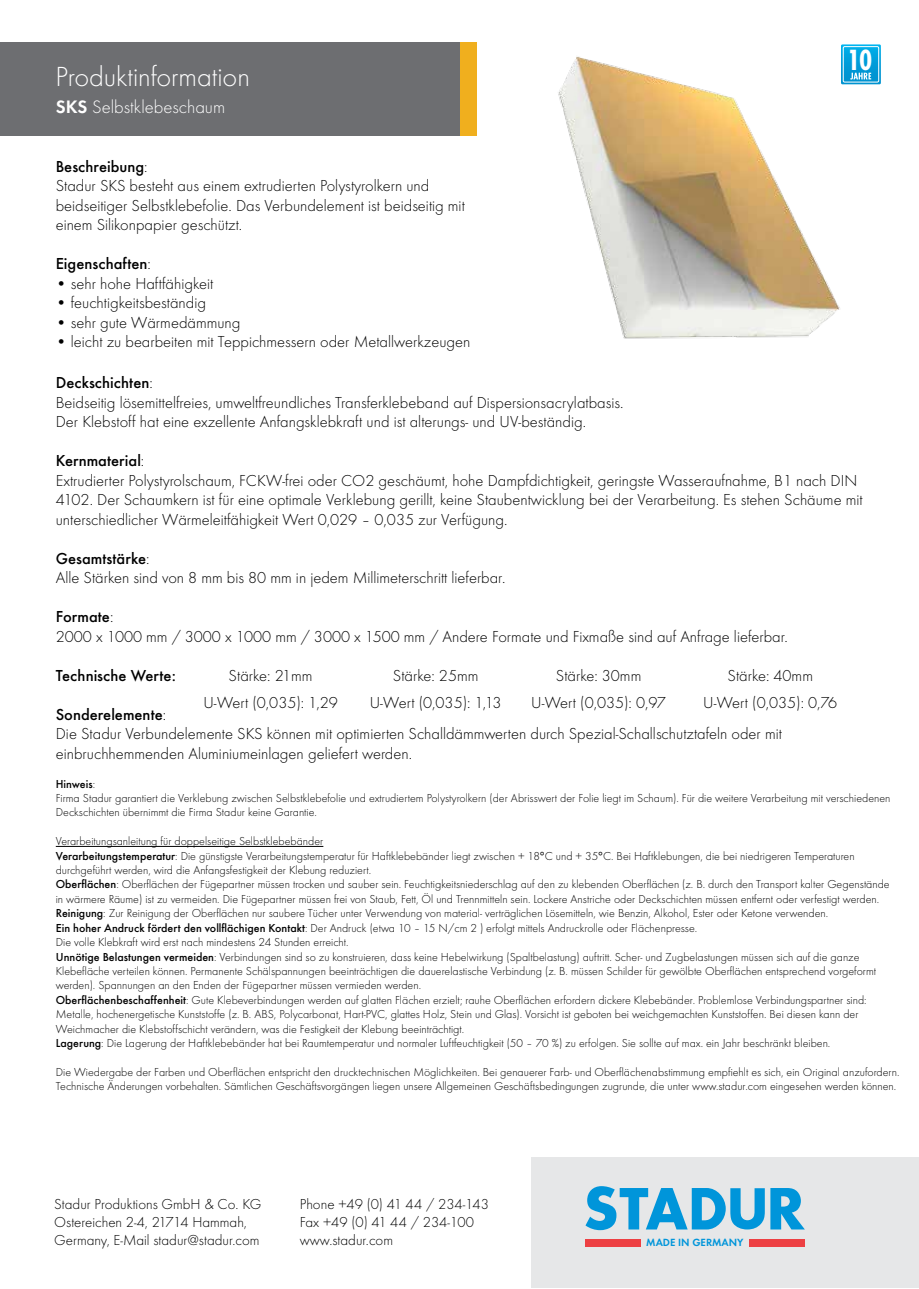
<style>
.page{position:relative;width:919px;height:1289px;background:#fff}
.page>*{position:absolute;margin:0;border:0;box-sizing:border-box;transform-origin:0 0}
.t1{font:700 condensed 30.3px "Futura T";color:#fff}
.t2{font:300 28.65px "Futura T";color:#fff}
.t3{font:300 18.75px "Futura T";color:#fff}
.t4{font:300 16.5px/19.5px "Futura T";color:#000}
.t5{font:500 16.5px "Futura T";color:#000}
.t6{font:300 15px/18px "Futura T";color:#000}
.t7{font:300 12px/14.4px "Futura T";color:#000}
.t8{font:600 10.8px "Futura T";color:#0095da}
.s1{font-weight:600}
.s2{font-weight:500}
.s3{font-weight:300}
</style>
<div class="page">
<div style="left:55px;top:43px;width:421px;height:93px;background:#f0af1e"></div>
<div style="left:0;top:43px;width:459px;height:93px;background:#6d6e71"></div>
<img style="left:558px;top:56px;width:305px;height:283px">
<hr style="left:56px;top:846px;width:267px;height:1px;background:#000">
<svg style="left:840px;top:44px;width:40px;height:40px"></svg>
<div style="left:842px;top:46px;width:37px;height:36px;border:1px solid #fff"></div>
<div style="left:531px;top:1157px;width:387px;height:130px;background:#e6e7e8"></div>
<svg style="left:770px;top:1188px;width:34px;height:41px"></svg>
<svg style="left:585px;top:1186px;width:179px;height:44px"></svg>
<div style="left:585px;top:1238px;width:56px;height:8px;background:#ed4043"></div>
<div style="left:749px;top:1238px;width:55px;height:8px;background:#ed4043"></div>
<h2 class="t2" style="left:55px;top:60px;width:196px">Produktinformation</h2>
<h3 class="t3" style="left:56px;top:96px;width:171px"><span class="s1">SKS</span> Selbstklebeschaum</h3>
<h1 class="t1" style="left:846px;top:42px;width:27px">10</h1>
<h3 class="t4" style="left:56px;top:156px;width:410px"><span class="s2">Beschreibung</span>:<br>Stadur SKS besteht aus einem extrudierten Polystyrolkern und beidseitiger Selbstklebefolie. Das Verbundelement ist beidseitig mit einem Silikonpapier geschützt.</h3>
<h3 class="t5" style="left:56px;top:254px;width:97px">Eigenschaften<span class="s3">:</span></h3>
<h3 class="t4" style="left:56px;top:273px;width:159px">• sehr hohe Haftfähigkeit</h3>
<h3 class="t4" style="left:56px;top:293px;width:152px">• feuchtigkeitsbeständig</h3>
<h3 class="t4" style="left:56px;top:312px;width:186px">• sehr gute Wärmedämmung</h3>
<h3 class="t4" style="left:56px;top:332px;width:416px">• leicht zu bearbeiten mit Teppichmessern oder Metallwerkzeugen</h3>
<h3 class="t4" style="left:56px;top:373px;width:569px"><span class="s2">Deckschichten</span>:<br>Beidseitig lösemittelfreies, umweltfreundliches Transferklebeband auf Dispersionsacrylatbasis.<br>Der Klebstoff hat eine exzellente Anfangsklebkraft und ist alterungs- und UV-beständig.</h3>
<p class="t4" style="left:56px;top:451px;width:808px"><span class="s2">Kernmaterial</span>:<br>Extrudierter Polystyrolschaum, FCKW-frei oder CO2 geschäumt, hohe Dampfdichtigkeit, geringste Wasseraufnahme, B1 nach DIN 4102. Der Schaumkern ist für eine optimale Verklebung gerillt, keine Staubentwicklung bei der Verarbeitung. Es stehen Schäume mit unterschiedlicher Wärmeleitfähigkeit Wert 0,029 – 0,035 zur Verfügung.</p>
<h3 class="t4" style="left:56px;top:548px;width:451px"><span class="s2">Gesamtstärke</span>:<br>Alle Stärken sind von 8 mm bis 80 mm in jedem Millimeterschritt lieferbar.</h3>
<h3 class="t4" style="left:56px;top:607px;width:733px"><span class="s2">Formate</span>:<br>2000 x 1000 mm / 3000 x 1000 mm / 3000 x 1500 mm / Andere Formate und Fixmaße sind auf Anfrage lieferbar.</h3>
<h3 class="t5" style="left:56px;top:665px;width:121px">Technische Werte:</h3>
<h3 class="t4" style="left:56px;top:704px;width:727px"><span class="s2">Sonderelemente</span>:<br>Die Stadur Verbundelemente SKS können mit optimierten Schalldämmwerten durch Spezial-Schallschutztafeln oder mit einbruchhemmenden Aluminiumeinlagen geliefert werden.</h3>
<p class="t7" style="left:56px;top:776px;width:836px"><span class="s2">Hinweis</span>:<br>Firma Stadur garantiert die Verklebung zwischen Selbstklebefolie und extrudiertem Polystyrolkern (der Abrisswert der Folie liegt im Schaum). Für die weitere Verarbeitung mit verschiedenen<br>Deckschichten übernimmt die Firma Stadur keine Garantie.</p>
<p class="t7" style="left:56px;top:834px;width:835px">Verarbeitungsanleitung für doppelseitige Selbstklebebänder<br><span class="s2">Verarbeitungstemperatur</span>: Die günstigste Verarbeitungstemperatur für Haftklebebänder liegt zwischen + 18°C und + 35°C. Bei Haftklebungen, die bei niedrigeren Temperaturen durchgeführt werden, wird die Anfangsfestigkeit der Klebung reduziert.<br><span class="s2">Oberflächen</span>: Oberflächen der Fügepartner müssen trocken und sauber sein. Feuchtigkeitsniederschlag auf den zu klebenden Oberflächen (z. B. durch den Transport kalter Gegenstände in wärmere Räume) ist zu vermeiden. Die Fügepartner müssen frei von Staub, Fett, Öl und Trennmitteln sein. Lockere Anstriche oder Deckschichten müssen entfernt oder verfestigt werden.<br><span class="s2">Reinigung</span>: Zur Reinigung der Oberflächen nur saubere Tücher unter Verwendung von material- verträglichen Lösemitteln, wie Benzin, Alkohol, Ester oder Ketone verwenden.<br><span class="s2">Ein hoher Andruck fördert den vollflächigen Kontakt</span>: Der Andruck (etwa 10 – 15 N/cm 2 ) erfolgt mittels Andruckrolle oder Flächenpresse.<br>Die volle Klebkraft wird erst nach mindestens 24 Stunden erreicht.<br><span class="s2">Unnötige Belastungen vermeiden</span>: Verbindungen sind so zu konstruieren, dass keine Hebelwirkung (Spaltbelastung) auftritt. Scher- und Zugbelastungen müssen sich auf die ganze Klebefläche verteilen können. Permanente Schälspannungen beeinträchtigen die dauerelastische Verbindung (z. B. müssen Schilder für gewölbte Oberflächen entsprechend vorgeformt werden). Spannungen an den Enden der Fügepartner müssen vermieden werden.<br><span class="s2">Oberflächenbeschaffenheit</span>: Gute Klebeverbindungen werden auf glatten Flächen erzielt; rauhe Oberflächen erfordern dickere Klebebänder. Problemlose Verbindungspartner sind:<br>Metalle, hochenergetische Kunststoffe (z. B. ABS, Polycarbonat, Hart-PVC, glattes Holz, Stein und Glas). Vorsicht ist geboten bei weichgemachten Kunststoffen. Bei diesen kann der Weichmacher die Klebstoffschicht verändern, was die Festigkeit der Klebung beeinträchtigt.<br><span class="s2">Lagerung</span>: Die Lagerung der Haftklebebänder hat bei Raumtemperatur und normaler Luftfeuchtigkeit (50 – 70 %) zu erfolgen. Sie sollte auf max. ein Jahr beschränkt bleiben.</p>
<p class="t7" style="left:56px;top:1064px;width:845px">Die Wiedergabe der Farben und Oberflächen entspricht den drucktechnischen Möglichkeiten. Bei genauerer Farb- und Oberflächenabstimmung empfiehlt es sich, ein Original anzufordern.<br>Technische Änderungen vorbehalten. Sämtlichen Geschäftsvorgängen liegen unsere Allgemeinen Geschäftsbedingungen zugrunde, die unter www.stadur.com eingesehen werden können.</p>
<h3 class="t4" style="left:229px;top:665px;width:85px">Stärke: 21mm</h3>
<h3 class="t4" style="left:393px;top:665px;width:87px">Stärke: 25mm</h3>
<h3 class="t4" style="left:556px;top:665px;width:87px">Stärke: 30mm</h3>
<h3 class="t4" style="left:727px;top:665px;width:87px">Stärke: 40mm</h3>
<h3 class="t4" style="left:203px;top:693px;width:136px">U-Wert (0,035): 1,29</h3>
<h3 class="t4" style="left:370px;top:693px;width:133px">U-Wert (0,035): 1,13</h3>
<h3 class="t4" style="left:531px;top:693px;width:136px">U-Wert (0,035): 0,97</h3>
<h3 class="t4" style="left:703px;top:693px;width:135px">U-Wert (0,035): 0,76</h3>
<p class="t6" style="left:54px;top:1194px;width:208px">Stadur Produktions GmbH &amp; Co. KG<br>Ostereichen 2-4, 21714 Hammah,<br>Germany, E-Mail stadur@stadur.com</p>
<p class="t6" style="left:299px;top:1194px;width:191px">Phone +49 (0) 41 44 / 234-143<br>Fax +49 (0) 41 44 / 234-100 www.stadur.com</p>
<p class="t8" style="left:646px;top:1236px;width:99px">MADE IN GERMANY</p>
</div>
